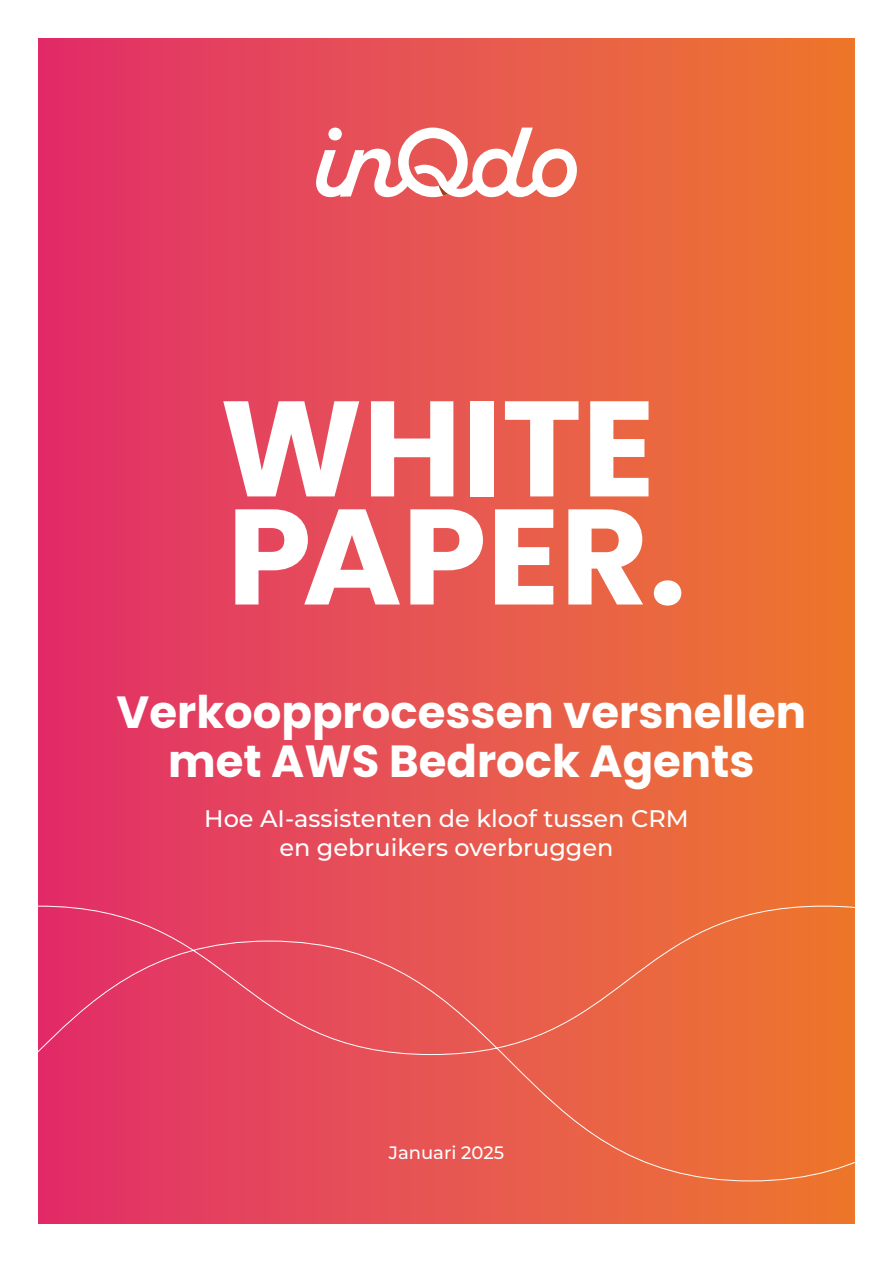
<style>
.page{position:relative;width:893px;height:1263px;background:#fff}
.page>*{position:absolute;margin:0;border:0;box-sizing:border-box;transform-origin:0 0}
.t1{font:700 135.6px/108px "Poppins";color:#fff}
.t2{font:700 45px/49.5px "Poppins";color:#fff;text-align:center}
.t3{font:500 24px/28.8px "Montserrat";color:#fff;text-align:center}
.t4{font:500 18px "Montserrat";color:#fff}
</style>
<div class="page">
<div style="left:38px;top:38px;width:817px;height:1186px;background:linear-gradient(to right,#e12f6d,#ed7930)"></div>
<svg style="left:316px;top:128px;width:261px;height:69px"></svg>
<svg style="left:38px;top:905px;width:817px;height:277px;background:#e7554f"></svg>
<h1 class="t1" style="left:220px;top:396px;width:468px">WHITE<br>PAPER.</h1>
<h2 class="t2" style="left:117px;top:687px;width:691px">Verkoopprocessen versnellen met AWS Bedrock Agents</h2>
<p class="t3" style="left:204px;top:803px;width:486px">Hoe AI-assistenten de kloof tussen CRM en gebruikers overbruggen</p>
<p class="t4" style="left:389px;top:1140px;width:117px">Januari 2025</p>
</div>
